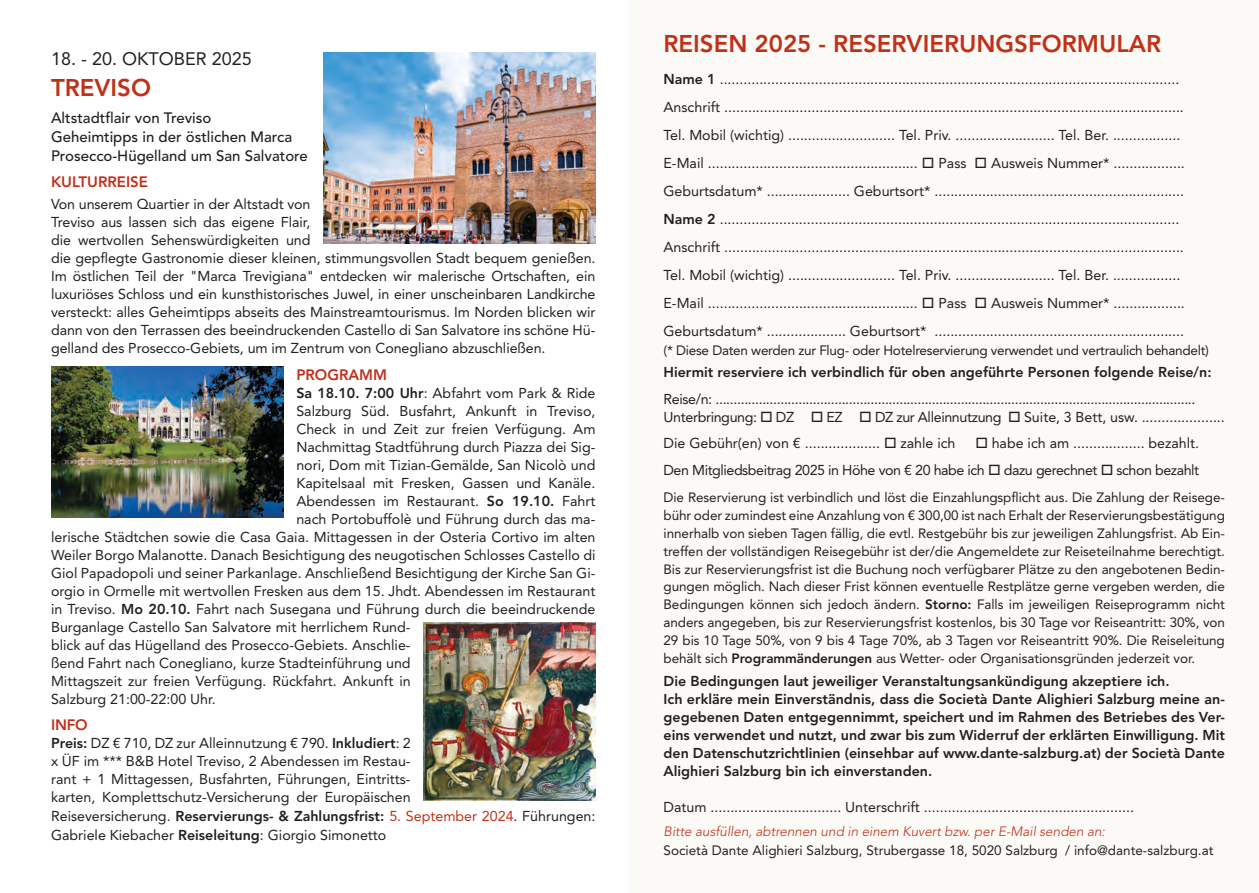
<style>
.page{position:relative;width:1259px;height:893px;background:#fff}
.page>*{position:absolute;margin:0;border:0;box-sizing:border-box;transform-origin:0 0}
.t1{font:800 24px "Avenir LT Std";color:#c0311a}
.t2{font:18px "Avenir LT Std";color:#231f20}
.t3{font:500 15px/18.8px "Avenir LT Std";color:#231f20}
.t4{font:800 15px "Avenir LT Std";letter-spacing:-.005em;color:#c0311a}
.t5{font:14.25px/28px "Avenir LT Std";color:#231f20}
.t6{font:800 14.25px/18px "Avenir LT Std";color:#231f20}
.t7{font:14.25px/18px "Avenir LT Std";letter-spacing:-.025em;color:#231f20}
.t8{font:14.25px/26.5px "Avenir LT Std";letter-spacing:-.03em;color:#231f20;text-align:right}
.t9{font:13.5px/18px "Avenir LT Std";letter-spacing:-.005em;color:#231f20;text-align:justify}
.t10{font:italic 300 13.5px "Avenir LT Std";color:#c0311a}
.s1{font-weight:800}
.s2{color:#c0311a}
</style>
<div class="page">
<div style="left:629px;top:0;width:630px;height:893px;background:#fcfaf7"></div>
<img style="left:323px;top:52px;width:272px;height:191px">
<img style="left:51px;top:367px;width:233px;height:150px">
<img style="left:423px;top:623px;width:172px;height:178px">
<p class="t2" style="left:51px;top:48px;width:202px">18. - 20. OKTOBER 2025</p>
<h1 class="t1" style="left:51px;top:73px;width:102px">TREVISO</h1>
<p class="t3" style="left:51px;top:109px;width:258px">Altstadtflair von Treviso<br>Geheimtipps in der östlichen Marca<br>Prosecco-Hügelland um San Salvatore</p>
<p class="t4" style="left:51px;top:173px;width:46px">Kulturreise</p>
<p class="t5" style="left:51px;top:196px;width:546px;line-height:18px">Von unserem Quartier in der Altstadt von<br>Treviso aus lassen sich das eigene Flair,<br>die wertvollen Sehenswürdigkeiten und<br>die gepflegte Gastronomie dieser kleinen, stimmungsvollen Stadt bequem genießen.<br>Im östlichen Teil der "Marca Trevigiana" entdecken wir malerische Ortschaften, ein luxuriöses Schloss und ein kunsthistorisches Juwel, in einer unscheinbaren Landkirche versteckt: alles Geheimtipps abseits des Mainstreamtourismus. Im Norden blicken wir dann von den Terrassen des beeindruckenden Castello di San Salvatore ins schöne Hü&shy;gelland des Prosecco-Gebiets, um im Zentrum von Conegliano abzuschließen.</p>
<p class="t4" style="left:296px;top:366px;width:92px">Programm</p>
<p class="t5" style="left:296px;top:379px;width:300px"><span class="s1">Sa 18.10. 7:00 Uhr</span>: Abfahrt vom Park &amp; Ride</p>
<p class="t5" style="left:296px;top:397px;width:301px">Salzburg Süd. Busfahrt, Ankunft in Treviso,</p>
<p class="t5" style="left:296px;top:415px;width:301px">Check in und Zeit zur freien Verfügung. Am</p>
<p class="t5" style="left:296px;top:433px;width:301px">Nachmittag Stadtführung durch Piazza dei Sig-</p>
<p class="t5" style="left:296px;top:451px;width:300px">nori, Dom mit Tizian-Gemälde, San N icolò und</p>
<p class="t5" style="left:296px;top:469px;width:301px">Kapitelsaal mit Fresken, Gassen und Kanäle.</p>
<p class="t5" style="left:296px;top:487px;width:300px">Abendessen im Restaurant. <span class="s1">So 19.10.</span> Fahrt</p>
<p class="t5" style="left:296px;top:505px;width:300px">nach Portobuffolè und Führung durch das ma-</p>
<p class="t5" style="left:51px;top:523px;width:546px">lerische Städtchen sowie die Casa Gaia. Mittagessen in der Osteria Cortivo im alten</p>
<p class="t5" style="left:51px;top:541px;width:546px">Weiler Borgo Malanotte. Danach Besichtigung des neugotischen Schlosses Castello di</p>
<p class="t5" style="left:51px;top:559px;width:546px">Giol Papadopoli und seiner Parkanlage. Anschließend Besichtigung der Kirche San Gi-</p>
<p class="t5" style="left:51px;top:577px;width:546px">orgio in Ormelle mit wertvollen Fresken aus dem 15. Jhdt. Abendessen im Restaurant</p>
<p class="t5" style="left:51px;top:595px;width:546px">in Treviso. <span class="s1">Mo 20.10.</span> Fahrt nach Susegana und Führung durch die beeindruckende</p>
<p class="t5" style="left:51px;top:613px;width:361px">Burganlage Castello San Salvatore mit herrlichem Rund-</p>
<p class="t5" style="left:51px;top:631px;width:361px">blick auf das Hügelland des Prosecco-Gebiets. Anschlie-</p>
<p class="t5" style="left:51px;top:649px;width:361px">ßend Fahrt nach Conegliano, kurze Stadteinführung und</p>
<p class="t5" style="left:51px;top:667px;width:361px">Mittagszeit zur freien Verfügung. Rückfahrt. Ankunft in</p>
<p class="t5" style="left:51px;top:685px;width:166px">Salzburg 21:00-22:00 Uhr.</p>
<p class="t4" style="left:51px;top:716px;width:38px">INFO</p>
<p class="t5" style="left:51px;top:734px;width:546px;line-height:18.3px"><span class="s1">Preis:</span> DZ € 710, DZ zur Alleinnutzung € 790. <span class="s1">Inkludiert</span>: 2<br>x ÜF im *** B&amp;B Hotel Treviso, 2 Abendessen im Restau-<br>rant + 1 Mittagessen, Busfahrten, Führungen, Eintritts-<br>karten, Komplettschutz-Versicherung der Europäischen<br>Reiseversicherung. <span class="s1">Reservierungs- &amp; Zahlungsfrist:</span> <span class="s2">5. September 2024</span>. Führungen:<br>Gabriele Kiebacher <span class="s1">Reiseleitung</span>: Giorgio Simonetto</p>
<h1 class="t1" style="left:663px;top:30px;width:15px">reisen</h1>
<h1 class="t1" style="left:754px;top:30px;width:290px">2025 - RESERVIERUNGSfor</h1>
<h1 class="t1" style="left:1077px;top:30px;width:70px">mular</h1>
<p class="t5" style="left:663px;top:65px;width:523px"><span class="s1">Name 1</span> ....................................................................................................................<br>Anschrift ....................................................................................................................<br>Tel. Mobil (wichtig) ........................... Tel. Priv. ......................... Tel. Ber. .................<br>E-Mail ..................................................... □ Pass □ Ausweis Nummer* ..................<br>Geburtsdatum* ..................... Geburtsort* ...............................................................<br><span class="s1">Name 2</span> ....................................................................................................................<br>Anschrift ....................................................................................................................<br>Tel. Mobil (wichtig) ........................... Tel. Priv. ......................... Tel. Ber. .................<br>E-Mail ..................................................... □ Pass □ Ausweis Nummer* ..................<br>Geburtsdatum* .................... Geburtsort* ...............................................................</p>
<p class="t9" style="left:663px;top:342px;width:547px">(* Diese Daten werden zur Flug- oder Hotelreservierung verwendet und vertraulich behandelt)</p>
<p class="t6" style="left:663px;top:364px;width:549px">Hiermit reserviere ich verbindlich für oben angeführte Personen folgende Reise/n:</p>
<p class="t7" style="left:663px;top:390px;width:563px">Reise/n: .....................................................................................................................................<br>Unterbringung: □ DZ □ EZ □ DZ zur Alleinnutzung □ Suite, 3 Bett, usw. .....................</p>
<p class="t5" style="left:663px;top:430px;width:293px">Die Gebühr(en) von € ................... □ zahle ich</p>
<p class="t8" style="left:663px;top:430px;width:537px">□ habe ich am .................. bezahlt.<br>Den Mitgliedsbeitrag 2025 in Höhe von € 20 habe ich □ dazu gerechnet □ schon bezahlt</p>
<p class="t9" style="left:663px;top:488px;width:563px">Die Reservierung ist verbindlich und löst die Einzahlungspflicht aus. Die Zahlung der Reisege&shy;bühr oder zumindest eine Anzahlung von € 300,00 ist nach Erhalt der Reservierungsbestätigung innerhalb von sieben Tagen fällig, die evtl. Restgebühr bis zur jeweiligen Zahlungsfrist. Ab Ein&shy;treffen der vollständigen Reisegebühr ist der/die Angemeldete zur Reiseteilnahme berechtigt.<br>Bis zur Reservierungsfrist ist die Buchung noch verfügbarer Plätze zu den angebotenen Bedin&shy;gungen möglich. Nach dieser Frist können eventuelle Restplätze gerne vergeben werden, die Bedingungen können sich jedoch ändern. <span class="s1">Storno:</span> Falls im jeweiligen Reiseprogramm nicht anders angegeben, bis zur Reservierungsfrist kostenlos, bis 30 Tage vor Reiseantritt: 30%, von 29 bis 10 Tage 50%, von 9 bis 4 Tage 70%, ab 3 Tagen vor Reiseantritt 90%. Die Reiseleitung behält sich <span class="s1">Programmänderungen</span> aus Wetter- oder Organisationsgründen jederzeit vor.</p>
<p class="t6" style="left:663px;top:672px;width:563px">Die Bedingungen laut jeweiliger Veranstaltungsankündigung akzeptiere ich.<br>Ich erkläre mein Einverständnis, dass die Società Dante Alighieri Salzburg meine an&shy;gegebenen Daten entgegennimmt, speichert und im Rahmen des Betriebes des Ver&shy;eins verwendet und nutzt, und zwar bis zum Widerruf der erklärten Einwilligung. M it den Datenschutzrichtlinien (einsehbar auf www.dante-salzburg.at) der Società Dante Alighieri Salzburg bin ich einverstanden.</p>
<p class="t5" style="left:663px;top:793px;width:472px">Datum ................................. Unterschrift .....................................................</p>
<p class="t10" style="left:663px;top:823px;width:443px">Bitte ausfüllen, abtrennen und in einem Kuvert bzw. per E-Mail senden an:</p>
<p class="t9" style="left:663px;top:841px;width:551px">Società Dante Alighieri Salzburg, Strubergasse 18, 5020 Salzburg / info@dante-salzburg.at</p>
</div>
